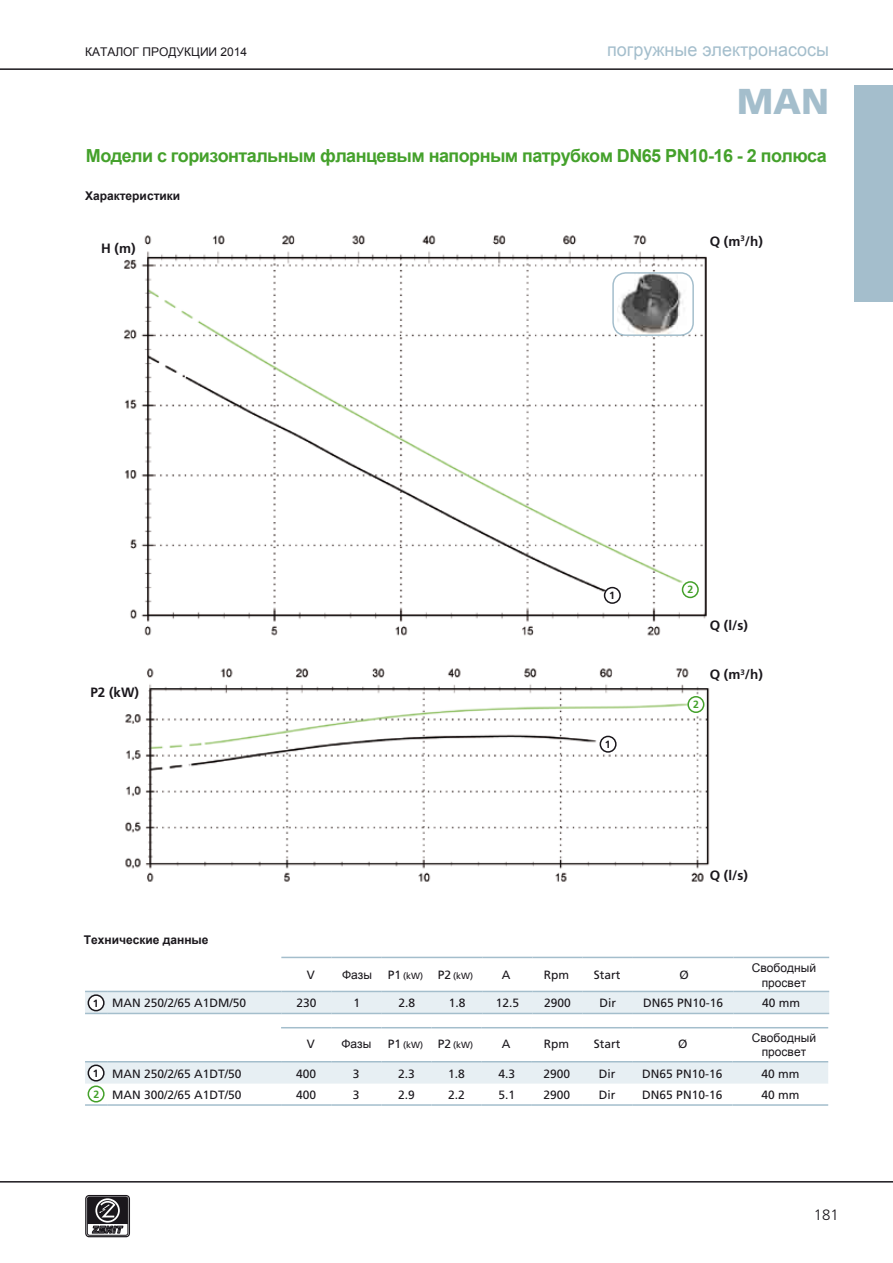
<style>
.page{position:relative;width:893px;height:1263px;background:#fff}
.page>*{position:absolute;margin:0;border:0;box-sizing:border-box;transform-origin:0 0}
.t1{font:900 36px "Frutiger";color:#a4becc}
.t2{font:700 18px "Arial";letter-spacing:-.03em;color:#44a12b}
.t3{font:18px "Arial";color:#a4becc}
.t4{font:300 15px "Frutiger";color:#1a171c}
.t5{font:700 13.5px "Frutiger";color:#1a171c}
.t6{font:12px "Frutiger";color:#1a171c}
.t7{font:12px/14.4px "Arial";color:#1a171c;text-align:center}
.t8{font:700 12px "Arial";color:#1a171c}
.t9{font:12px "Arial";color:#1a171c}
.t10{font:700 10.5px "Frutiger";color:#1a171c}
.t11{font:700 10.5px "Frutiger";color:#44a12b}
.t12{font:9px "Frutiger";color:#1a171c}
.s1{font-size:12px}
</style>
<div class="page">
<div style="left:855px;top:85px;width:38px;height:217px;background:#a4becc"></div>
<hr style="left:0;top:68px;width:893px;height:2px;background:#1a171c">
<hr style="left:0;top:1181px;width:893px;height:1px;background:#1a171c">
<div style="left:85px;top:1195px;width:45px;height:42px;border:1px solid #1a171c;border-radius:3px"></div>
<div style="left:87px;top:1197px;width:41px;height:38px;border:1px solid #1a171c;border-radius:2px"></div>
<svg style="left:87px;top:1197px;width:41px;height:36px"></svg>
<img style="left:124px;top:235px;width:583px;height:401px">
<hr style="left:281px;top:1027px;width:50px;height:1px;background:#a4becc">
<hr style="left:331px;top:1027px;width:50px;height:1px;background:#a4becc">
<hr style="left:381px;top:1027px;width:51px;height:1px;background:#a4becc">
<hr style="left:432px;top:1027px;width:50px;height:1px;background:#a4becc">
<hr style="left:482px;top:1027px;width:50px;height:1px;background:#a4becc">
<hr style="left:532px;top:1027px;width:50px;height:1px;background:#a4becc">
<hr style="left:582px;top:1027px;width:50px;height:1px;background:#a4becc">
<hr style="left:632px;top:1027px;width:100px;height:1px;background:#a4becc">
<hr style="left:732px;top:1027px;width:96px;height:1px;background:#a4becc">
<svg style="left:85px;top:1061px;width:743px;height:42px"></svg>
<hr style="left:108px;top:1061px;width:173px;height:1px;background:#a4becc">
<hr style="left:85px;top:1104px;width:23px;height:2px;background:#a4becc">
<hr style="left:108px;top:1104px;width:173px;height:2px;background:#a4becc">
<hr style="left:281px;top:1104px;width:50px;height:2px;background:#a4becc">
<hr style="left:331px;top:1104px;width:50px;height:2px;background:#a4becc">
<hr style="left:381px;top:1104px;width:51px;height:2px;background:#a4becc">
<hr style="left:432px;top:1104px;width:50px;height:2px;background:#a4becc">
<hr style="left:482px;top:1104px;width:50px;height:2px;background:#a4becc">
<hr style="left:532px;top:1104px;width:50px;height:2px;background:#a4becc">
<hr style="left:582px;top:1104px;width:50px;height:2px;background:#a4becc">
<hr style="left:632px;top:1104px;width:100px;height:2px;background:#a4becc">
<hr style="left:732px;top:1104px;width:96px;height:2px;background:#a4becc">
<img style="left:125px;top:668px;width:585px;height:214px">
<hr style="left:281px;top:957px;width:51px;height:1px;background:#a4becc">
<hr style="left:332px;top:957px;width:50px;height:1px;background:#a4becc">
<hr style="left:382px;top:957px;width:50px;height:1px;background:#a4becc">
<hr style="left:432px;top:957px;width:50px;height:1px;background:#a4becc">
<hr style="left:482px;top:957px;width:50px;height:1px;background:#a4becc">
<hr style="left:532px;top:957px;width:51px;height:1px;background:#a4becc">
<hr style="left:583px;top:957px;width:50px;height:1px;background:#a4becc">
<hr style="left:633px;top:957px;width:100px;height:1px;background:#a4becc">
<hr style="left:733px;top:957px;width:96px;height:1px;background:#a4becc">
<svg style="left:85px;top:991px;width:744px;height:23px;background:#e2ebf0"></svg>
<hr style="left:108px;top:1013px;width:173px;height:1px;background:#a4becc">
<hr style="left:281px;top:1013px;width:51px;height:1px;background:#a4becc">
<hr style="left:332px;top:1013px;width:50px;height:1px;background:#a4becc">
<hr style="left:382px;top:1013px;width:50px;height:1px;background:#a4becc">
<hr style="left:432px;top:1013px;width:50px;height:1px;background:#a4becc">
<hr style="left:482px;top:1013px;width:50px;height:1px;background:#a4becc">
<hr style="left:532px;top:1013px;width:51px;height:1px;background:#a4becc">
<hr style="left:583px;top:1013px;width:50px;height:1px;background:#a4becc">
<hr style="left:633px;top:1013px;width:100px;height:1px;background:#a4becc">
<hr style="left:733px;top:1013px;width:96px;height:1px;background:#a4becc">
<div style="left:88px;top:1086px;width:16px;height:16px;background:#fff;border-radius:50%"></div>
<div style="left:88px;top:1085px;width:17px;height:17px;border:2px solid #44a12b;border-radius:50%"></div>
<div style="left:88px;top:1065px;width:16px;height:16px;background:#fff;border-radius:50%"></div>
<div style="left:88px;top:1064px;width:17px;height:17px;border:2px solid #1a171c;border-radius:50%"></div>
<div style="left:613px;top:273px;width:80px;height:62px;background:#fff;border-radius:13px"></div>
<img style="left:617px;top:273px;width:73px;height:62px">
<div style="left:612px;top:272px;width:82px;height:64px;border:2px solid #a4becc;border-radius:13px"></div>
<div style="left:688px;top:697px;width:16px;height:15px;background:#fff;border-radius:50%"></div>
<div style="left:687px;top:696px;width:17px;height:17px;border:2px solid #44a12b;border-radius:50%"></div>
<div style="left:600px;top:736px;width:16px;height:16px;background:#fff;border-radius:50%"></div>
<div style="left:600px;top:736px;width:17px;height:17px;border:2px solid #1a171c;border-radius:50%"></div>
<div style="left:682px;top:582px;width:16px;height:15px;background:#fff;border-radius:50%"></div>
<div style="left:682px;top:581px;width:17px;height:17px;border:2px solid #44a12b;border-radius:50%"></div>
<div style="left:605px;top:588px;width:15px;height:15px;background:#fff;border-radius:50%"></div>
<div style="left:604px;top:587px;width:17px;height:17px;border:2px solid #1a171c;border-radius:50%"></div>
<div style="left:88px;top:995px;width:16px;height:16px;background:#fff;border-radius:50%"></div>
<div style="left:88px;top:994px;width:17px;height:17px;border:2px solid #1a171c;border-radius:50%"></div>
<p class="t9" style="left:85px;top:44px;width:164px">КАТАЛОГ ПРОДУКЦИИ 2014</p>
<h2 class="t3" style="left:607px;top:38px;width:223px">погружные электронасосы</h2>
<h1 class="t1" style="left:737px;top:79px;width:94px">MAN</h1>
<h2 class="t2" style="left:86px;top:144px;width:742px">Модели с горизонтальным фланцевым напорным патрубком DN65 PN10-16 - 2 полюса</h2>
<p class="t8" style="left:85px;top:188px;width:97px">Характеристики</p>
<p class="t5" style="left:101px;top:240px;width:36px">H (m)</p>
<p class="t5" style="left:710px;top:233px;width:55px">Q (m<sup>3</sup>/h)</p>
<p class="t5" style="left:90px;top:685px;width:50px">P2 (kW)</p>
<p class="t8" style="left:84px;top:932px;width:126px">Технические данные</p>
<p class="t10" style="left:609px;top:589px;width:7px">1</p>
<p class="t10" style="left:605px;top:738px;width:7px">1</p>
<p class="t11" style="left:688px;top:584px;width:7px">2</p>
<p class="t5" style="left:710px;top:617px;width:40px">Q (l/s)</p>
<p class="t11" style="left:693px;top:698px;width:7px">2</p>
<p class="t5" style="left:710px;top:666px;width:55px">Q (m<sup>3</sup>/h)</p>
<p class="t5" style="left:710px;top:868px;width:40px">Q (l/s)</p>
<p class="t7" style="left:342px;top:967px;width:31px">Фазы</p>
<p class="t6" style="left:307px;top:967px;width:10px">V</p>
<p class="t12" style="left:388px;top:970px;width:87px"><span class="s1">P1</span> (kW) <span class="s1">P2</span> (kW)</p>
<p class="t6" style="left:502px;top:967px;width:10px">A</p>
<p class="t6" style="left:544px;top:967px;width:27px">Rpm</p>
<p class="t6" style="left:594px;top:967px;width:28px">Start</p>
<p class="t6" style="left:679px;top:967px;width:11px">Ø</p>
<p class="t7" style="left:752px;top:961px;width:66px">Свободный просвет</p>
<p class="t10" style="left:93px;top:997px;width:7px">1</p>
<p class="t10" style="left:93px;top:1067px;width:7px">1</p>
<p class="t11" style="left:93px;top:1088px;width:7px">2</p>
<p class="t6" style="left:112px;top:996px;width:136px">MAN 250/2/65 A1DM/50</p>
<p class="t6" style="left:296px;top:996px;width:22px">230</p>
<p class="t6" style="left:353px;top:996px;width:8px">1</p>
<p class="t6" style="left:399px;top:996px;width:18px">2.8</p>
<p class="t6" style="left:449px;top:996px;width:18px">1.8</p>
<p class="t6" style="left:496px;top:996px;width:25px">12.5</p>
<p class="t6" style="left:544px;top:996px;width:28px">2900</p>
<p class="t6" style="left:599px;top:996px;width:18px">Dir</p>
<p class="t6" style="left:643px;top:996px;width:82px">DN65 PN10-16</p>
<p class="t6" style="left:762px;top:996px;width:40px">40 mm</p>
<p class="t7" style="left:342px;top:1037px;width:31px">Фазы</p>
<p class="t6" style="left:307px;top:1037px;width:10px">V</p>
<p class="t12" style="left:388px;top:1040px;width:87px"><span class="s1">P1</span> (kW) <span class="s1">P2</span> (kW)</p>
<p class="t6" style="left:502px;top:1037px;width:10px">A</p>
<p class="t6" style="left:544px;top:1037px;width:27px">Rpm</p>
<p class="t6" style="left:678px;top:1037px;width:11px">Ø</p>
<p class="t6" style="left:594px;top:1037px;width:28px">Start</p>
<p class="t7" style="left:752px;top:1030px;width:66px">Свободный просвет</p>
<p class="t6" style="left:112px;top:1066px;width:131px">MAN 250/2/65 A1DT/50</p>
<p class="t6" style="left:296px;top:1066px;width:22px">400</p>
<p class="t6" style="left:353px;top:1066px;width:8px">3</p>
<p class="t6" style="left:398px;top:1066px;width:18px">2.3</p>
<p class="t6" style="left:448px;top:1066px;width:18px">1.8</p>
<p class="t6" style="left:498px;top:1066px;width:18px">4.3</p>
<p class="t6" style="left:544px;top:1066px;width:28px">2900</p>
<p class="t6" style="left:599px;top:1066px;width:18px">Dir</p>
<p class="t6" style="left:642px;top:1066px;width:82px">DN65 PN10-16</p>
<p class="t6" style="left:761px;top:1066px;width:40px">40 mm</p>
<p class="t6" style="left:112px;top:1088px;width:131px">MAN 300/2/65 A1DT/50</p>
<p class="t6" style="left:296px;top:1088px;width:22px">400</p>
<p class="t6" style="left:353px;top:1088px;width:8px">3</p>
<p class="t6" style="left:398px;top:1088px;width:18px">2.9</p>
<p class="t6" style="left:448px;top:1088px;width:18px">2.2</p>
<p class="t6" style="left:498px;top:1088px;width:18px">5.1</p>
<p class="t6" style="left:544px;top:1088px;width:28px">2900</p>
<p class="t6" style="left:599px;top:1088px;width:18px">Dir</p>
<p class="t6" style="left:642px;top:1088px;width:82px">DN65 PN10-16</p>
<p class="t6" style="left:761px;top:1088px;width:40px">40 mm</p>
<p class="t4" style="left:814px;top:1206px;width:27px">181</p>
</div>
